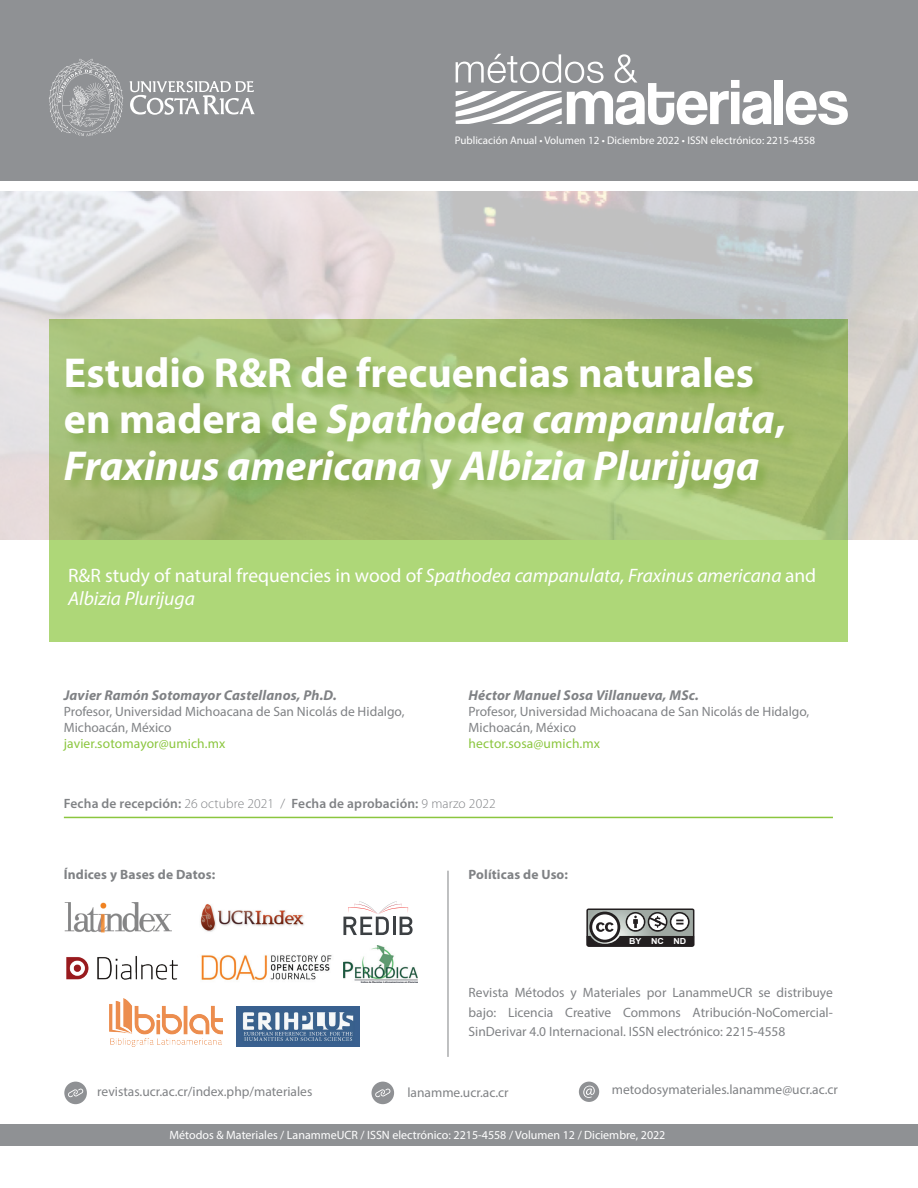
<style>
.page{position:relative;width:918px;height:1188px;background:#fff}
.page>*{position:absolute;margin:0;border:0;box-sizing:border-box;transform-origin:0 0}
.t1{font:italic 700 42px/46.5px "Myriad Pro";color:#fff}
.t2{font:italic 19.5px/22.5px "Myriad Pro";color:#fff}
.t3{font:italic 700 14.25px "Myriad Pro";letter-spacing:.01em;color:#808285}
.t4{font:13.5px/19.5px "Myriad Pro";color:#808285}
.t5{font:600 13.5px "Myriad Pro";letter-spacing:.01em;color:#808285}
.t6{font:13.5px "Myriad Pro";letter-spacing:.01em;color:#8bc63e}
.t7{font:700 13.5px "Myriad Pro";letter-spacing:.01em;color:#808285}
.t8{font:12px "Myriad Pro";color:#fff}
.t9{font:10.95px "Myriad Pro";color:#fff}
.t10{font:700 8.25px "Arial";color:#fff;scale:1.07 1}
.s1{font-style:normal}
.s2{font-weight:300}
</style>
<div class="page">
<div style="left:0;top:0;width:918px;height:180px;background:#8f9194"></div>
<div style="left:49px;top:319px;width:799px;height:322px;background:#aed778"></div>
<svg style="left:130px;top:81px;width:125px;height:34px"></svg>
<svg style="left:49px;top:59px;width:74px;height:77px"></svg>
<hr style="left:448px;top:871px;width:1px;height:186px;background:#808285">
<div style="left:775px;top:80px;width:8px;height:44px;background:#fff"></div>
<svg style="left:786px;top:91px;width:62px;height:34px"></svg>
<svg style="left:456px;top:54px;width:315px;height:71px"></svg>
<div style="left:586px;top:909px;width:108px;height:38px;border:2px solid #231f20"></div>
<svg style="left:586px;top:912px;width:109px;height:35px"></svg>
<svg style="left:343px;top:901px;width:70px;height:34px"></svg>
<img style="left:66px;top:956px;width:112px;height:24px">
<img style="left:201px;top:955px;width:131px;height:25px">
<img style="left:200px;top:904px;width:104px;height:28px">
<img style="left:64px;top:902px;width:108px;height:31px">
<img style="left:343px;top:945px;width:75px;height:38px">
<div style="left:0;top:1124px;width:918px;height:22px;background:#8f9194"></div>
<div style="left:579px;top:1082px;width:20px;height:20px;background:#8f9194;border-radius:50%"></div>
<svg style="left:583px;top:1086px;width:12px;height:12px"></svg>
<div style="left:372px;top:1082px;width:22px;height:22px;background:#8f9194;border-radius:50%"></div>
<svg style="left:375px;top:1089px;width:16px;height:8px"></svg>
<div style="left:64px;top:1082px;width:23px;height:22px;background:#8f9194;border-radius:50%"></div>
<svg style="left:68px;top:1089px;width:15px;height:8px"></svg>
<img style="left:109px;top:999px;width:113px;height:48px">
<img style="left:236px;top:1006px;width:124px;height:41px">
<img style="left:0;top:191px;width:918px;height:348px">
<hr style="left:64px;top:817px;width:769px;height:1px;background:#8bc63e">
<div style="left:64px;top:356px;width:735px;height:147px;background:#6c9e2f;opacity:.55"></div>
<p class="t9" style="left:455px;top:134px;width:362px">Publicación Anual • Volumen 12 • Diciembre 2022 • ISSN electrónico: 2215-4558</p>
<h1 class="t1" style="left:64px;top:348px;width:723px"><span class="s1">Estudio R&amp;R de frecuencias naturales en madera de</span> Spathodea campanulata<span class="s1">,<br></span>Fraxinus americana <span class="s1">y</span> Albizia Plurijuga</h1>
<h2 class="t2" style="left:68px;top:564px;width:750px"><span class="s1">R&amp;R study of natural frequencies in wood of</span> Spathodea campanulata, Fraxinus americana <span class="s1">and<br></span>Albizia Plurijuga</h2>
<p class="t3" style="left:64px;top:686px;width:275px">Javier Ramón Sotomayor Castellanos, Ph.D.</p>
<p class="t4" style="left:64px;top:703px;width:342px;line-height:16.2px">Profesor, Universidad Michoacana de San Nicolás de Hidalgo,<br>Michoacán, México</p>
<p class="t6" style="left:64px;top:736px;width:163px">javier.sotomayor@umich.mx</p>
<p class="t3" style="left:469px;top:686px;width:232px">Héctor Manuel Sosa Villanueva, MSc.</p>
<p class="t4" style="left:469px;top:703px;width:342px;line-height:16.2px">Profesor, Universidad Michoacana de San Nicolás de Hidalgo,<br>Michoacán, México</p>
<p class="t6" style="left:469px;top:736px;width:133px">hector.sosa@umich.mx</p>
<p class="t5" style="left:64px;top:795px;width:433px">Fecha de recepción: <span class="s2">26 octubre 2021 /</span> Fecha de aprobación: <span class="s2">9 marzo 2022</span></p>
<p class="t7" style="left:64px;top:865px;width:153px">Índices y Bases de Datos:</p>
<p class="t7" style="left:469px;top:865px;width:101px">Políticas de Uso:</p>
<p class="t10" style="left:629px;top:936px;width:55px">BY NC ND</p>
<p class="t4" style="left:469px;top:983px;width:366px;text-align:justify">Revista Métodos y Materiales por LanammeUCR se distribuye bajo: Licencia Creative Commons Atribución-NoComercial-SinDerivar 4.0 Internacional. ISSN electrónico: 2215-4558</p>
<p class="t4" style="left:97px;top:1081px;width:217px">revistas.ucr.ac.cr/index.php/materiales</p>
<p class="t4" style="left:407px;top:1082px;width:103px">lanamme.ucr.ac.cr</p>
<p class="t4" style="left:612px;top:1080px;width:228px">metodosymateriales.lanamme@ucr.ac.cr</p>
<p class="t8" style="left:170px;top:1128px;width:497px">Métodos &amp; Materiales / LanammeUCR / ISSN electrónico: 2215-4558 / Volumen 12 / Diciembre, 2022</p>
</div>
